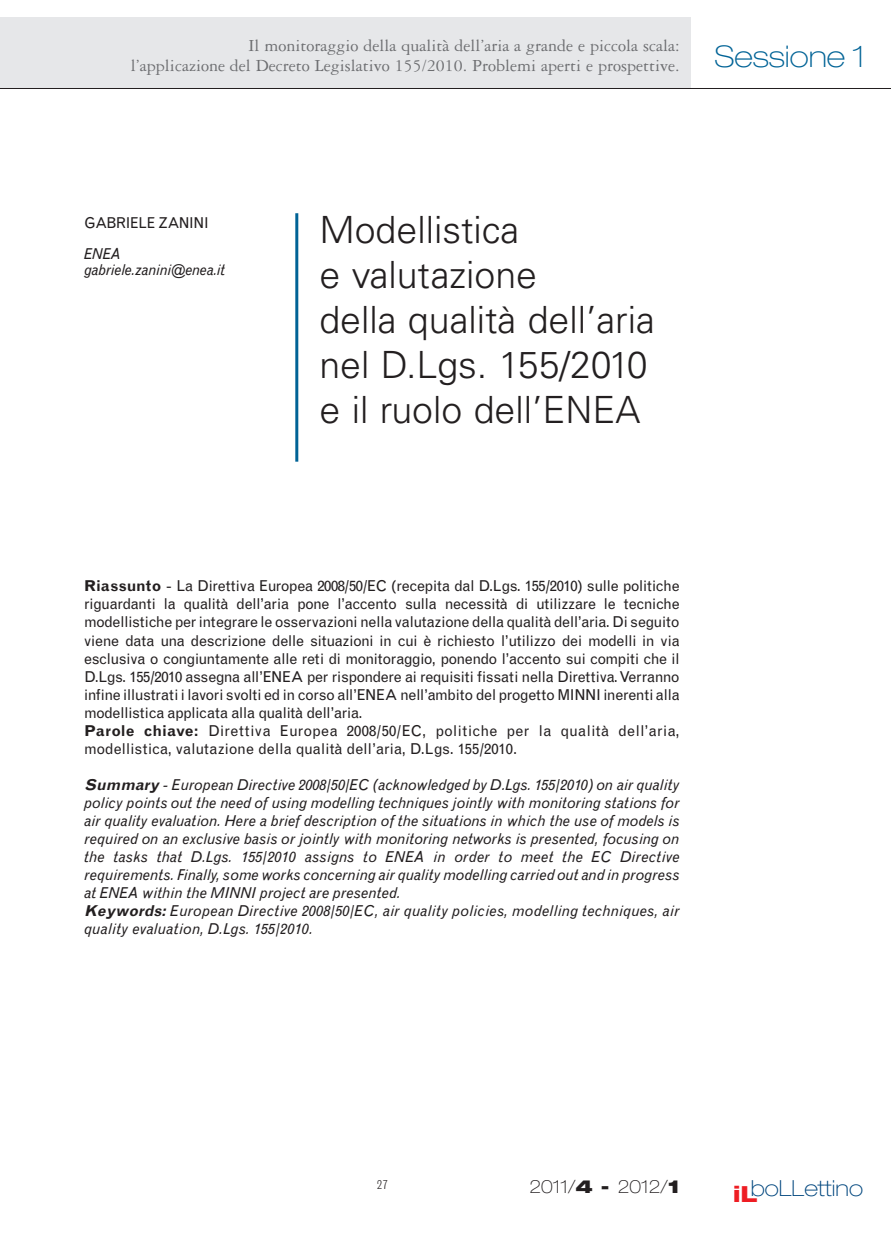
<style>
.page{position:relative;width:891px;height:1260px;background:#fff}
.page>*{position:absolute;margin:0;border:0;box-sizing:border-box;transform-origin:0 0}
.t1{font:300 37.5px/45px "Univers";color:#231f20}
.t2{font:100 expanded 22.2px "Helvetica Neue";color:#00467e}
.t3{font:18px/19.5px "Garamond Three";color:#6c6d70}
.t4{font:100 expanded 18px "Helvetica Neue";color:#231f20}
.t5{font:15px/18px "Grotesque";letter-spacing:-.02em;color:#231f20}
.t6{font:italic 15px/18px "Grotesque";letter-spacing:-.005em;color:#231f20}
.t7{font:italic 15px/15.8px "Grotesque";letter-spacing:-.025em;color:#231f20;scale:.96 1}
.t8{font:15px "Grotesque";letter-spacing:-.02em;color:#231f20;scale:.96 1}
.t9{font:300 condensed 12px "Grotesque";color:#231f20}
.s1{font-weight:700}
.s2{font-weight:900}
.s3{font-weight:800;color:#ee1d23}
</style>
<div class="page">
<div style="left:0;top:18px;width:690px;height:71px;background:#e6e7e9"></div>
<hr style="left:0;top:88px;width:891px;height:1px;background:#231f20">
<hr style="left:295px;top:213px;width:3px;height:248px;background:#006396">
<p class="t3" style="left:131px;top:37px;width:735px;text-indent:117px">Il monitoraggio della qualità dell’aria a grande e piccola scala:<br>l’applicazione del Decreto Legislativo 155/2010. Problemi aperti e prospettive. <sup>Sessione</sup> <sup>1</sup></p>
<p class="t8" style="left:84px;top:217px;width:131px">GABRIELE ZANINI</p>
<p class="t7" style="left:84px;top:247px;width:148px">ENEA gabriele.zanini@enea.it</p>
<h1 class="t1" style="left:319px;top:211px;width:337px">Modellistica<br>e valutazione<br>della qualità dell’aria nel D.Lgs. 155/2010 e il ruolo dell’ENEA</h1>
<p class="t5" style="left:84px;top:578px;width:597px"><span class="s1">Riassunto</span> - La Direttiva Europea 2008/50/EC (recepita dal D.Lgs. 155/2010) sulle politiche riguardanti la qualità dell’aria pone l’accento sulla necessità di utilizzare le tecniche modellistiche per integrare le osservazioni nella valutazione della qualità dell’aria. Di seguito viene data una descrizione delle situazioni in cui è richiesto l’utilizzo dei modelli in via esclusiva o congiuntamente alle reti di monitoraggio, ponendo l’accento sui compiti che il D.Lgs. 155/2010 assegna all’ENEA per rispondere ai requisiti fissati nella Direttiva. Verranno infine illustrati i lavori svolti ed in corso all’ENEA nell’ambito del progetto MINNI inerenti alla modellistica applicata alla qualità dell’aria.<br><span class="s1">Parole chiave:</span> Direttiva Europea 2008/50/EC, politiche per la qualità dell’aria, modellistica, valutazione della qualità dell’aria, D.Lgs. 155/2010.</p>
<p class="t6" style="left:84px;top:776px;width:597px"><span class="s1">Summary</span> - European Directive 2008/50/EC (acknowledged by D.Lgs. 155/2010) on air quality policy points out the need of using modelling techniques jointly with monitoring stations for air quality evaluation. Here a brief description of the situations in which the use of models is required on an exclusive basis or jointly with monitoring networks is presented, focusing on the tasks that D.Lgs. 155/2010 assigns to ENEA in order to meet the EC Directive requirements. Finally, some works concerning air quality modelling carried out and in progress at ENEA within the MINNI project are presented.<br><span class="s1">Keywords:</span>European Directive 2008/50/EC, air quality policies, modelling techniques, air quality evaluation, D.Lgs. 155/2010.</p>
<p class="t9" style="left:377px;top:1180px;width:13px">27</p>
<p class="t4" style="left:529px;top:1180px;width:152px">2011/<span class="s2">4 -</span> 2012/<span class="s2">1</span></p>
<h2 class="t2" style="left:733px;top:1180px;width:131px"><span class="s3">iL</span>boLLettino</h2>
</div>
